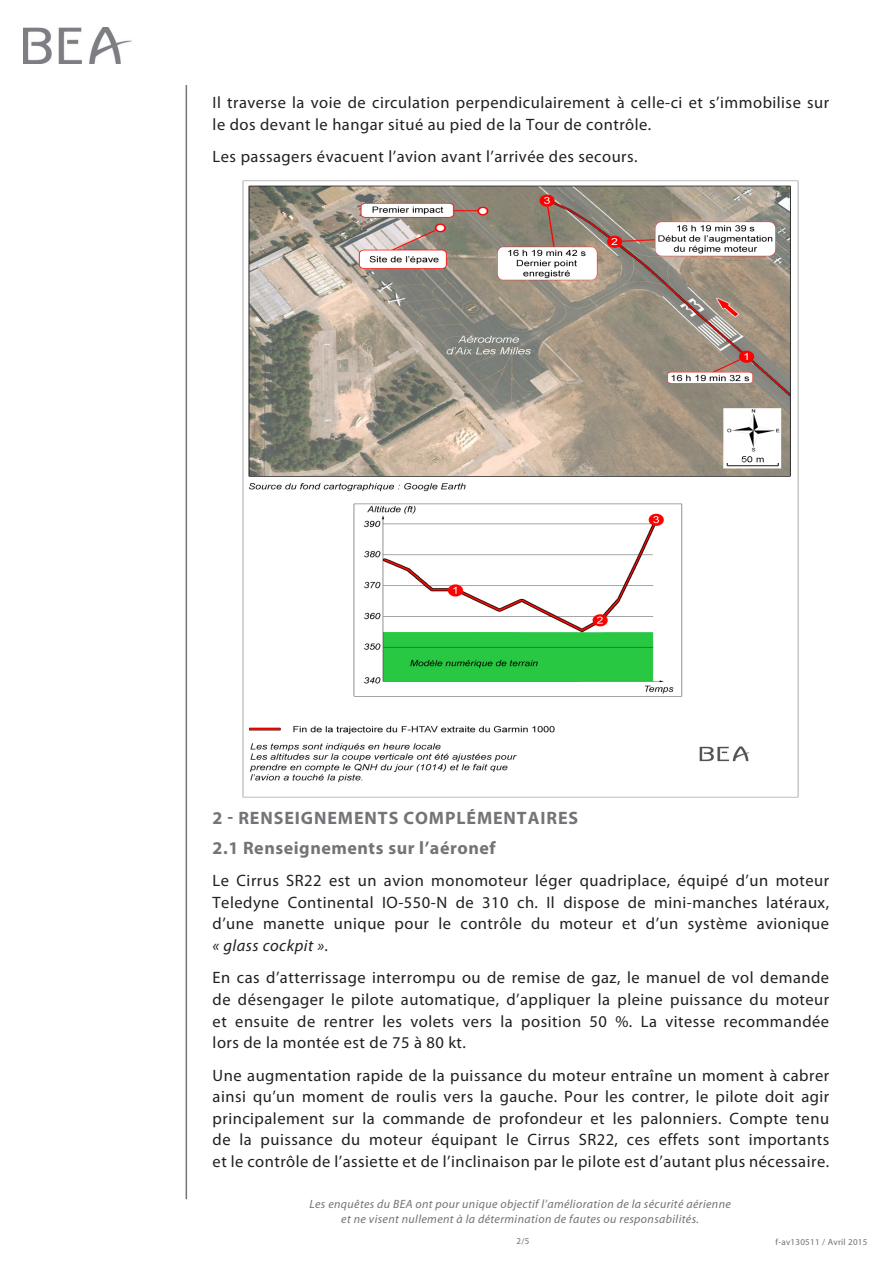
<style>
.page{position:relative;width:893px;height:1263px;background:#fff}
.page>*{position:absolute;margin:0;border:0;box-sizing:border-box;transform-origin:0 0}
.Titre_1{font:700 18px "Myriad Pro";letter-spacing:.05em;color:#727477}
.Titre_2{font:700 18px "Myriad Pro";letter-spacing:.03em;color:#727477}
.t1{font:16.5px/21.6px "Myriad Pro";letter-spacing:.03em;color:#231f20;text-align:justify}
.t2{font:italic 12px/14.4px "Myriad Pro";letter-spacing:.03em;color:#717275;text-align:center}
.t3{font:9px "Myriad Pro";letter-spacing:.03em;color:#717275}
.s1{font-style:italic}
</style>
<div class="page">
<hr style="left:186px;top:85px;width:1px;height:1114px;background:#727477">
<img style="left:23px;top:28px;width:109px;height:36px">
<img style="left:242px;top:180px;width:557px;height:618px">
<p class="t1" style="left:213px;top:91px;width:618px">Il traverse la voie de circulation perpendiculairement à celle-ci et s’immobilise sur le dos devant le hangar situé au pied de la Tour de contrôle.</p>
<p class="t1" style="left:213px;top:145px;width:427px">Les passagers évacuent l’avion avant l’arrivée des secours.</p>
<p class="Titre_1" style="left:213px;top:806px;width:367px">2 - RENSEIGNEMENTS COMPLÉMENTAIRES</p>
<p class="Titre_2" style="left:213px;top:836px;width:285px">2.1 Renseignements sur l’aéronef</p>
<p class="t1" style="left:213px;top:869px;width:618px">Le Cirrus SR22 est un avion monomoteur léger quadriplace, équipé d’un moteur Teledyne Continental IO-550-N de 310 ch. Il dispose de mini-manches latéraux, d’une manette unique pour le contrôle du moteur et d’un système avionique <span class="s1">« glass cockpit »</span>.</p>
<p class="t1" style="left:213px;top:967px;width:618px">En cas d’atterrissage interrompu ou de remise de gaz, le manuel de vol demande de désengager le pilote automatique, d’appliquer la pleine puissance du moteur et ensuite de rentrer les volets vers la position 50 %. La vitesse recommandée lors de la montée est de 75 à 80 kt.</p>
<p class="t1" style="left:213px;top:1064px;width:618px">Une augmentation rapide de la puissance du moteur entraîne un moment à cabrer ainsi qu’un moment de roulis vers la gauche. Pour les contrer, le pilote doit agir principalement sur la commande de profondeur et les palonniers. Compte tenu de la puissance du moteur équipant le Cirrus SR22, ces effets sont importants et le contrôle de l’assiette et de l’inclinaison par le pilote est d’autant plus nécessaire.</p>
<p class="t2" style="left:309px;top:1197px;width:423px">Les enquêtes du BEA ont pour unique objectif l’amélioration de la sécurité aérienne et ne visent nullement à la détermination de fautes ou responsabilités.</p>
<p class="t3" style="left:517px;top:1236px;width:14px">2/5</p>
<p class="t3" style="left:775px;top:1236px;width:93px">f-av130511 / Avril 2015</p>
</div>
